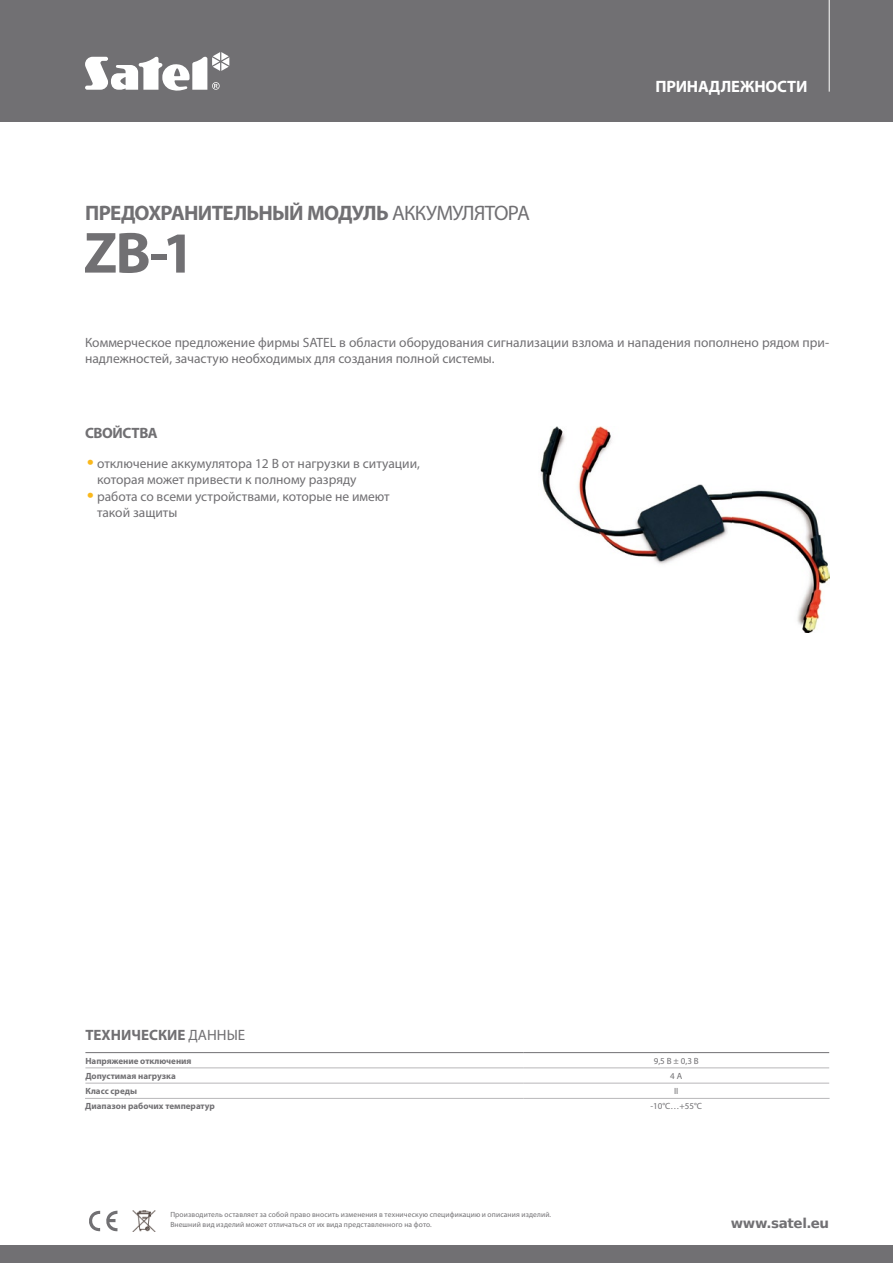
<style>
.page{position:relative;width:893px;height:1263px;background:#fff}
.page>*{position:absolute;margin:0;border:0;box-sizing:border-box;transform-origin:0 0}
.t1{font:700 58.5px "Myriad Pro";color:#717073}
.t2{font:700 21px "Myriad Pro";letter-spacing:-.035em;color:#717073}
.t3{font:700 16.5px "Myriad Pro";letter-spacing:-.01em;color:#fff}
.t4{font:700 15px "Myriad Pro";color:#717073}
.t5{font:700 15px "Myriad Pro";letter-spacing:-.025em;color:#717073}
.t6{font:13.5px/16.5px "Myriad Pro";color:#717073}
.t7{font:700 13.5px "Prima Sans EU";letter-spacing:-.03em;color:#717073}
.t8{font:700 9px "Myriad Pro";color:#717073}
.t9{font:9px "Myriad Pro";color:#717073}
.t10{font:7.5px/10.5px "Myriad Pro";letter-spacing:.02em;color:#717073}
.s1{font-weight:400}
.s2{font-family:"Prima Sans EU";font-size:18px;color:#fab81c}
</style>
<div class="page">
<div style="left:0;top:0;width:893px;height:121px;background:#717073"></div>
<svg style="left:85px;top:52px;width:144px;height:39px"></svg>
<hr style="left:829px;top:0;width:1px;height:92px;background:#fff">
<img style="left:132px;top:1210px;width:24px;height:21px">
<svg style="left:89px;top:1210px;width:28px;height:22px"></svg>
<div style="left:0;top:1245px;width:893px;height:18px;background:#717073"></div>
<hr style="left:85px;top:1052px;width:438px;height:1px;background:#717073">
<hr style="left:523px;top:1052px;width:306px;height:1px;background:#717073">
<hr style="left:85px;top:1067px;width:438px;height:1px;background:#b8b7b9">
<hr style="left:523px;top:1067px;width:306px;height:1px;background:#b8b7b9">
<hr style="left:85px;top:1083px;width:438px;height:1px;background:#b8b7b9">
<hr style="left:523px;top:1083px;width:306px;height:1px;background:#b8b7b9">
<hr style="left:85px;top:1098px;width:438px;height:1px;background:#b8b7b9">
<hr style="left:523px;top:1098px;width:307px;height:1px;background:#b8b7b9">
<img style="left:540px;top:427px;width:289px;height:206px">
<h2 class="t2" style="left:85px;top:199px;width:446px">ПРЕДОХРАНИТЕЛЬНЫЙ МОДУЛЬ <span class="s1">АККУМУЛЯТОРА</span></h2>
<h1 class="t1" style="left:84px;top:215px;width:113px">ZB-1</h1>
<p class="t3" style="left:655px;top:75px;width:153px">ПРИНАДЛЕЖНОСТИ</p>
<p class="t6" style="left:85px;top:333px;width:746px">Коммерческое предложение фирмы SATEL в области оборудования сигнализации взлома и нападения пополнено рядом при&shy;надлежностей, зачастую необходимых для создания полной системы.</p>
<p class="t5" style="left:85px;top:423px;width:74px">СВОЙСТВА</p>
<p class="t6" style="left:97px;top:455px;width:324px;text-indent:-12px"><span class="s2">•</span>отключение аккумулятора 12 В от нагрузки в ситуации, которая может привести к полному разряду</p>
<p class="t6" style="left:97px;top:488px;width:294px;text-indent:-12px"><span class="s2">•</span>работа со всеми устройствами, которые не имеют такой защиты</p>
<p class="t4" style="left:85px;top:1025px;width:161px">ТЕХНИЧЕСКИЕ <span class="s1">ДАННЫЕ</span></p>
<p class="t8" style="left:85px;top:1055px;width:108px">Напряжение отключения</p>
<p class="t9" style="left:654px;top:1055px;width:46px">9,5 В ± 0,3 В</p>
<p class="t8" style="left:85px;top:1070px;width:92px">Допустимая нагрузка</p>
<p class="t9" style="left:670px;top:1070px;width:14px">4 A</p>
<p class="t8" style="left:85px;top:1085px;width:53px">Класс среды</p>
<p class="t9" style="left:674px;top:1085px;width:6px">II</p>
<p class="t8" style="left:85px;top:1100px;width:131px">Диапазон рабочих температур</p>
<p class="t9" style="left:650px;top:1101px;width:53px">-10°C…+55°C</p>
<p class="t10" style="left:170px;top:1209px;width:382px">Производитель оставляет за собой право вносить изменения в техническую спецификацию и описания изделий.<br>Внешний вид изделий может отличаться от их вида представленного на фото.</p>
<p class="t7" style="left:731px;top:1213px;width:100px">www.satel.eu</p>
</div>
